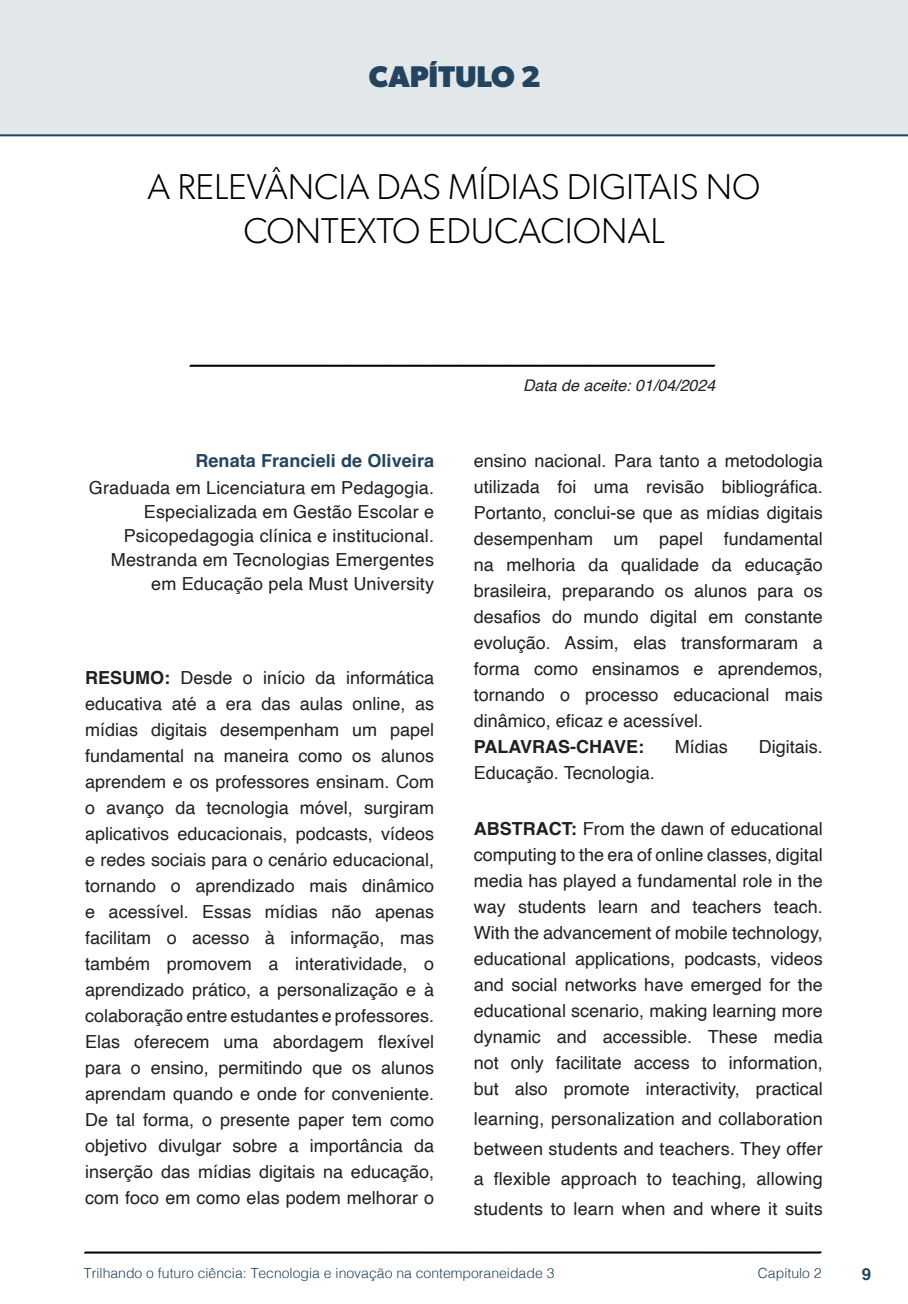
<style>
.page{position:relative;width:908px;height:1304px;background:#fff}
.page>*{position:absolute;margin:0;border:0;box-sizing:border-box;transform-origin:0 0}
.nome_artigos{font:300 36px/44px "Gibson";color:#000;text-align:center}
.capítulos{font:700 30px "Gibson";color:#23445f}
.Resumos_e_PC_TXT{font:18px/26px "Helvetica";color:#231f20;text-align:justify}
.info_autores{font:18px/24px "Helvetica";letter-spacing:.01em;color:#231f20;text-align:right}
.nome_autores{font:700 18px "Helvetica";letter-spacing:.005em;color:#23445f}
.Resumos_e_PC_TXT-2{font:700 18px "Helvetica";color:#231f20}
.t1{font:700 16.8px "Helvetica";color:#23445f}
.t2{font:italic 16px "Helvetica";color:#231f20}
.t3{font:300 14px "Helvetica";color:#23445f}
.s1{font-weight:700}
</style>
<div class="page">
<svg style="left:84px;top:1251px;width:737px;height:3px;background:#515151"></svg>
<div style="left:0;top:0;width:907px;height:136px;background:#e2e7e9"></div>
<svg style="left:189px;top:364px;width:526px;height:3px;background:#4f4f4f"></svg>
<div style="left:44px;top:72px;width:68px;height:61px;background:#e2e7e9"></div>
<p class="capítulos" style="left:369px;top:58px;width:173px">CAPÍTULO 2</p>
<p class="nome_artigos" style="left:147px;top:164px;width:614px">A RELEVÂNCIA DAS MÍDIAS DIGITAIS NO<br>CONTEXTO EDUCACIONAL</p>
<p class="nome_autores" style="left:195px;top:450px;width:240px">Renata Francieli de Oliveira</p>
<p class="info_autores" style="left:89px;top:477px;width:346px">Graduada em Licenciatura em Pedagogia.<br>Especializada em Gestão Escolar e Psicopedagogia clínica e institucional.<br>Mestranda em Tecnologias Emergentes em Educação pela Must University</p>
<p class="Resumos_e_PC_TXT" style="left:85px;top:666px;width:350px"><span class="s1">RESUMO:</span> Desde o início da informática educativa até a era das aulas online, as mídias digitais desempenham um papel fundamental na maneira como os alunos aprendem e os professores ensinam. Com o avanço da tecnologia móvel, surgiram aplicativos educacionais, podcasts, vídeos e redes sociais para o cenário educacional, tornando o aprendizado mais dinâmico e acessível. Essas mídias não apenas facilitam o acesso à informação, mas também promovem a interatividade, o aprendizado prático, a personalização e à colaboração entre estudantes e professores.<br>Elas oferecem uma abordagem flexível para o ensino, permitindo que os alunos aprendam quando e onde for conveniente.<br>De tal forma, o presente paper tem como objetivo divulgar sobre a importância da inserção das mídias digitais na educação, com foco em como elas podem melhorar o</p>
<p class="t2" style="left:523px;top:373px;width:194px">Data de aceite: 01/04/2024</p>
<p class="Resumos_e_PC_TXT" style="left:473px;top:448px;width:350px">ensino nacional. Para tanto a metodologia utilizada foi uma revisão bibliográfica.<br>Portanto, conclui-se que as mídias digitais desempenham um papel fundamental na melhoria da qualidade da educação brasileira, preparando os alunos para os desafios do mundo digital em constante evolução. Assim, elas transformaram a forma como ensinamos e aprendemos, tornando o processo educacional mais dinâmico, eficaz e acessível.</p>
<p class="Resumos_e_PC_TXT-2" style="left:473px;top:736px;width:172px">PALAVRAS-CHAVE:</p>
<p class="Resumos_e_PC_TXT" style="left:674px;top:734px;width:55px">Mídias</p>
<p class="Resumos_e_PC_TXT" style="left:758px;top:734px;width:66px">Digitais.</p>
<p class="Resumos_e_PC_TXT" style="left:473px;top:760px;width:182px">Educação. Tecnologia.</p>
<p class="Resumos_e_PC_TXT" style="left:473px;top:816px;width:350px"><span class="s1">ABSTRACT:</span> From the dawn of educational computing to the era of online classes, digital media has played a fundamental role in the way students learn and teachers teach.<br>With the advancement of mobile technology, educational applications, podcasts, videos and social networks have emerged for the educational scenario, making learning more dynamic and accessible. These media not only facilitate access to information, but also promote interactivity, practical</p>
<p class="Resumos_e_PC_TXT" style="left:473px;top:1104px;width:350px;line-height:30px">learning, personalization and collaboration between students and teachers. They offer a flexible approach to teaching, allowing students to learn when and where it suits</p>
<p class="t3" style="left:84px;top:1261px;width:472px">Trilhando o futuro ciência: Tecnologia e inovação na contemporaneidade 3</p>
<p class="t3" style="left:757px;top:1261px;width:65px">Capítulo 2</p>
<p class="t1" style="left:861px;top:1264px;width:11px">9</p>
</div>
